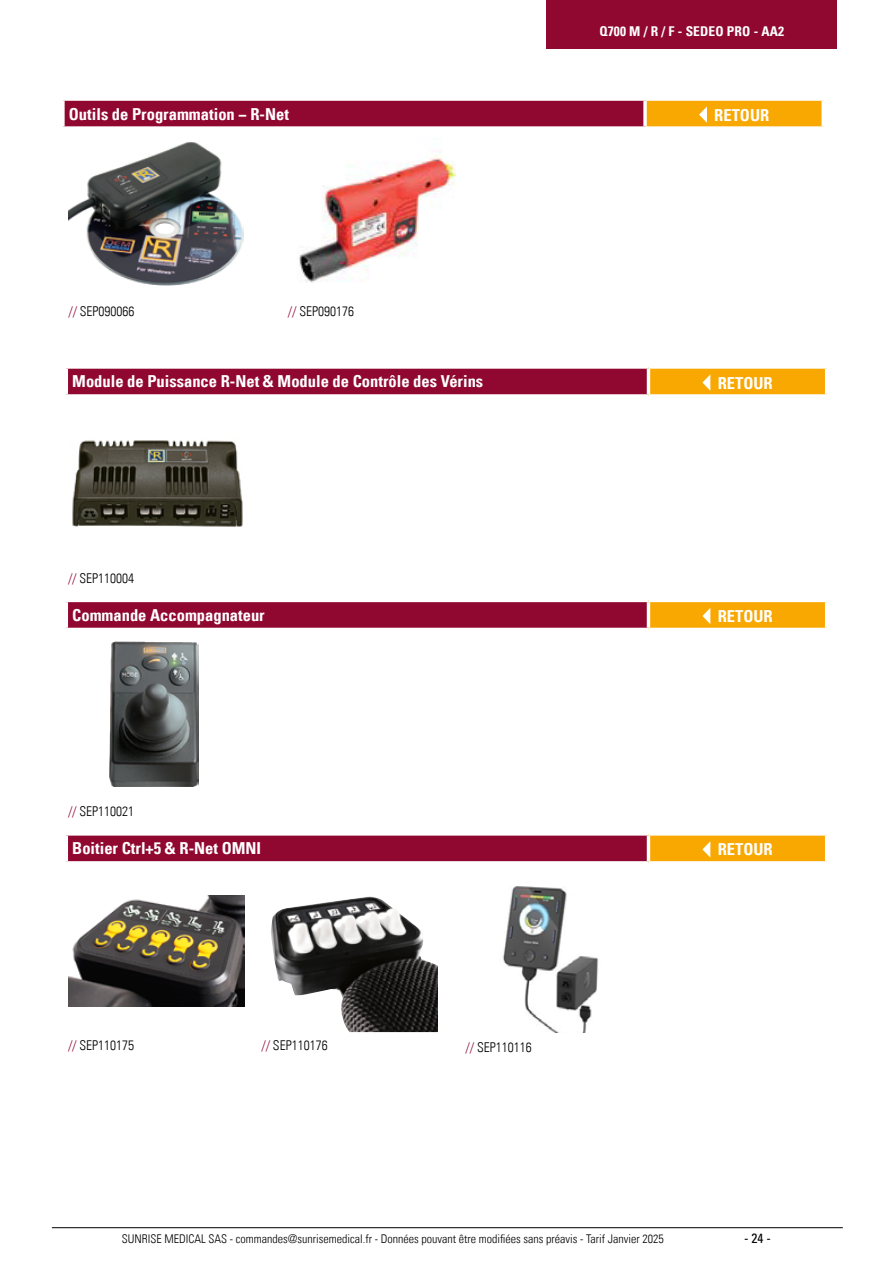
<style>
.page{position:relative;width:893px;height:1263px;background:#fff}
.page>*{position:absolute;margin:0;border:0;box-sizing:border-box;transform-origin:0 0}
.t1{font:16.5px "Univers Com 67 Bold Cond";color:#fff}
.t2{font:13.5px "Univers Com 47 Light Cond";color:#000}
.t3{font:13.5px "Univers Com 67 Bold Cond";letter-spacing:.01em;color:#fff}
.t4{font:condensed 13.5px "Univers Com 57";color:#000}
.t5{font:12px "Univers Com 47 Light Cond";color:#000}
.s1{color:#900730}
</style>
<div class="page">
<img style="left:68px;top:142px;width:176px;height:143px">
<div style="left:63px;top:99px;width:582px;height:29px;background:#900730"></div>
<div style="left:645px;top:99px;width:178px;height:29px;background:#f8a800"></div>
<svg style="left:645px;top:99px;width:179px;height:2px"></svg>
<svg style="left:821px;top:101px;width:2px;height:25px"></svg>
<svg style="left:645px;top:126px;width:179px;height:2px"></svg>
<svg style="left:63px;top:99px;width:582px;height:2px"></svg>
<svg style="left:63px;top:101px;width:2px;height:25px"></svg>
<svg style="left:643px;top:101px;width:4px;height:25px"></svg>
<svg style="left:63px;top:126px;width:582px;height:2px"></svg>
<svg style="left:699px;top:106px;width:8px;height:17px"></svg>
<img style="left:72px;top:440px;width:171px;height:87px">
<img style="left:109px;top:641px;width:90px;height:146px">
<img style="left:68px;top:895px;width:176px;height:112px">
<img style="left:271px;top:897px;width:167px;height:135px">
<img style="left:503px;top:886px;width:95px;height:147px">
<div style="left:66px;top:367px;width:582px;height:29px;background:#900730"></div>
<div style="left:648px;top:367px;width:179px;height:29px;background:#f8a800"></div>
<svg style="left:648px;top:367px;width:179px;height:2px"></svg>
<hr style="left:825px;top:369px;width:3px;height:25px;background:#fff">
<svg style="left:648px;top:394px;width:179px;height:2px"></svg>
<svg style="left:66px;top:367px;width:582px;height:2px"></svg>
<hr style="left:65px;top:369px;width:3px;height:25px;background:#fff">
<hr style="left:647px;top:369px;width:3px;height:25px;background:#fff">
<svg style="left:66px;top:394px;width:582px;height:2px"></svg>
<svg style="left:702px;top:375px;width:8px;height:15px"></svg>
<div style="left:66px;top:600px;width:582px;height:29px;background:#900730"></div>
<div style="left:648px;top:600px;width:179px;height:29px;background:#f8a800"></div>
<hr style="left:648px;top:599px;width:180px;height:3px;background:#fff">
<hr style="left:825px;top:602px;width:3px;height:26px;background:#fff">
<hr style="left:648px;top:628px;width:180px;height:3px;background:#fff">
<hr style="left:65px;top:599px;width:583px;height:3px;background:#fff">
<hr style="left:65px;top:602px;width:3px;height:26px;background:#fff">
<hr style="left:647px;top:602px;width:3px;height:26px;background:#fff">
<hr style="left:65px;top:628px;width:583px;height:3px;background:#fff">
<svg style="left:702px;top:608px;width:8px;height:16px"></svg>
<div style="left:66px;top:834px;width:582px;height:29px;background:#900730"></div>
<div style="left:648px;top:834px;width:179px;height:29px;background:#f8a800"></div>
<svg style="left:648px;top:834px;width:179px;height:2px"></svg>
<hr style="left:825px;top:836px;width:3px;height:25px;background:#fff">
<hr style="left:648px;top:861px;width:180px;height:3px;background:#fff">
<svg style="left:66px;top:834px;width:582px;height:2px"></svg>
<hr style="left:65px;top:836px;width:3px;height:25px;background:#fff">
<hr style="left:647px;top:836px;width:3px;height:25px;background:#fff">
<hr style="left:65px;top:861px;width:583px;height:3px;background:#fff">
<svg style="left:702px;top:842px;width:8px;height:15px"></svg>
<img style="left:299px;top:153px;width:156px;height:130px">
<div style="left:546px;top:0;width:291px;height:48px;background:#900730"></div>
<hr style="left:52px;top:1227px;width:791px;height:1px;background:#000">
<p class="t3" style="left:599px;top:23px;width:186px">Q700 M / R / F - SEDEO PRO - AA2</p>
<p class="t1" style="left:69px;top:104px;width:222px">Outils de Programmation − R-Net</p>
<p class="t1" style="left:714px;top:105px;width:57px">RETOUR</p>
<p class="t2" style="left:68px;top:303px;width:68px"><span class="s1">//</span> SEP090066</p>
<p class="t2" style="left:288px;top:303px;width:68px"><span class="s1">//</span> SEP090176</p>
<p class="t1" style="left:72px;top:371px;width:412px">Module de Puissance R-Net &amp; Module de Contrôle des Vérins</p>
<p class="t1" style="left:718px;top:373px;width:57px">RETOUR</p>
<p class="t2" style="left:68px;top:570px;width:68px"><span class="s1">//</span> SEP110004</p>
<p class="t1" style="left:72px;top:605px;width:194px">Commande Accompagnateur</p>
<p class="t1" style="left:718px;top:606px;width:57px">RETOUR</p>
<p class="t2" style="left:68px;top:803px;width:68px"><span class="s1">//</span> SEP110021</p>
<p class="t1" style="left:72px;top:838px;width:190px">Boitier Ctrl+5 &amp; R-Net OMNI</p>
<p class="t1" style="left:718px;top:839px;width:57px">RETOUR</p>
<p class="t2" style="left:68px;top:1037px;width:68px"><span class="s1">//</span> SEP110175</p>
<p class="t2" style="left:261px;top:1037px;width:68px"><span class="s1">//</span> SEP110176</p>
<p class="t2" style="left:466px;top:1039px;width:68px"><span class="s1">//</span> SEP110116</p>
<p class="t5" style="left:122px;top:1231px;width:543px">SUNRISE MEDICAL SAS - commandes@sunrisemedical.fr - Données pouvant être modifiées sans préavis - Tarif Janvier 2025</p>
<p class="t4" style="left:744px;top:1229px;width:28px">- 24 -</p>
</div>
